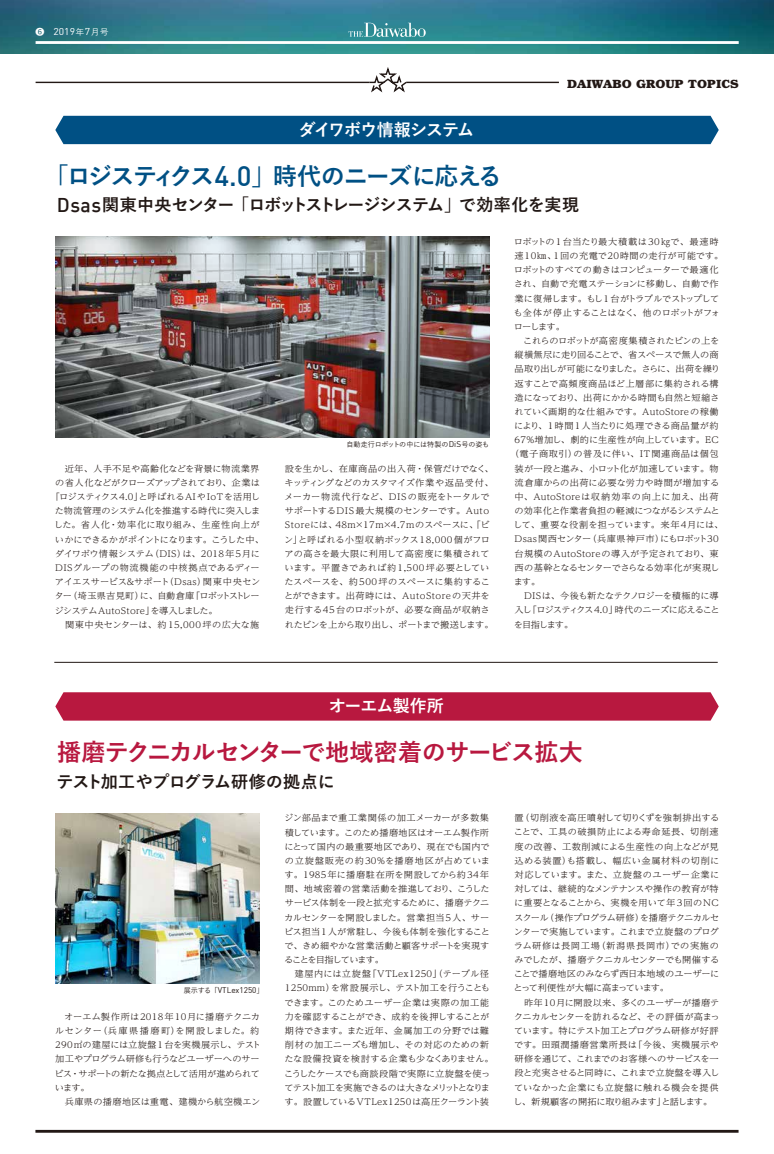
<style>
.page{position:relative;width:774px;height:1154px;background:#fff}
.page>*{position:absolute;margin:0;border:0;box-sizing:border-box;transform-origin:0 0}
.t1{font:700 24.1px "Yu Go";letter-spacing:-.04em;color:#b8183f}
.t2{font:700 24.1px "Yu Go";letter-spacing:-.075em;color:#005084}
.t3{font:700 17px "Yu Go";letter-spacing:-.045em;color:#221815}
.t4{font:700 17px "Yu Go";letter-spacing:-.06em;color:#fff}
.t5{font:700 17px "Yu Go";letter-spacing:-.01em;color:#221815}
.t6{font:700 12px "Bookman";color:#221815}
.t7{font:300 8.8px/14.2px "UD Reimin Pro";color:#221815;scale:1.05 1}
.t8{font:300 8.8px "UD Reimin Pro";letter-spacing:.025em;color:#221815;scale:1.05 1}
.t9{font:300 8.8px "UD Reimin Pro";letter-spacing:-.04em;color:#221815;scale:1.05 1}
.t10{font:300 8.8px "UD Reimin Pro";letter-spacing:.035em;color:#221815;scale:1.05 1}
.t11{font:300 8.8px "UD Reimin Pro";letter-spacing:-.035em;color:#221815;scale:1.05 1}
.t12{font:300 8.8px "UD Reimin Pro";letter-spacing:-.075em;color:#221815;scale:1.05 1}
.t13{font:300 8.8px "UD Reimin Pro";letter-spacing:.05em;color:#221815;scale:1.05 1}
.t14{font:300 8.8px "UD Reimin Pro";letter-spacing:-.03em;color:#221815;scale:1.05 1}
.t15{font:300 8.8px "UD Reimin Pro";letter-spacing:.02em;color:#221815;scale:1.05 1}
.t16{font:300 8.8px "UD Reimin Pro";letter-spacing:-.05em;color:#221815;scale:1.05 1}
.t17{font:300 8.8px "UD Reimin Pro";letter-spacing:.055em;color:#221815;scale:1.05 1}
.t18{font:300 8.8px "UD Reimin Pro";letter-spacing:-.1em;color:#221815;scale:1.05 1}
.t19{font:300 8.8px "UD Reimin Pro";letter-spacing:-.025em;color:#221815;scale:1.05 1}
.t20{font:300 8.8px "UD Reimin Pro";letter-spacing:.065em;color:#221815;scale:1.05 1}
.t21{font:300 8.8px "UD Reimin Pro";letter-spacing:-.045em;color:#221815;scale:1.05 1}
.t22{font:300 8.8px "UD Reimin Pro";letter-spacing:-.055em;color:#221815;scale:1.05 1}
.t23{font:300 8.8px "UD Reimin Pro";letter-spacing:.07em;color:#221815;scale:1.05 1}
.t24{font:500 8.5px "Yu Go";color:#fff;scale:1.05 1}
.t25{font:8.1px "DIN";color:#221815}
.t26{font:500 7.1px "Yu Go";letter-spacing:-.005em;color:#221815}
.s1{font-family:"DIN";font-weight:400;font-size:9.8px}
.s2{font-family:"DIN";font-weight:500;font-size:27.7px}
.s3{font-family:"DIN";font-weight:500;font-size:19.6px}
.s4{font-family:"DIN";font-weight:400;font-size:8.1px}
.s5{font-family:"Yu Go";font-weight:500;font-size:7.1px}
</style>
<div class="page">
<img style="left:0;top:0;width:774px;height:54px">
<hr style="left:36px;top:41px;width:703px;height:3px;background:#fff">
<svg style="left:348px;top:23px;width:78px;height:14px"></svg>
<hr style="left:35px;top:1130px;width:703px;height:2px;background:#221815">
<hr style="left:406px;top:82px;width:153px;height:1px;background:#221815">
<hr style="left:36px;top:82px;width:334px;height:1px;background:#221815">
<svg style="left:368px;top:67px;width:40px;height:26px"></svg>
<div style="left:55px;top:116px;width:664px;height:28px;background:#005084"></div>
<img style="left:55px;top:237px;width:434px;height:200px">
<div style="left:55px;top:692px;width:664px;height:28px;background:#b8183f"></div>
<hr style="left:54px;top:662px;width:664px;height:1px;background:#221815">
<img style="left:55px;top:813px;width:204px;height:170px">
<p class="t24" style="left:36px;top:24px;width:71px">❻　<span class="s1">2019</span>年<span class="s1">7</span>月号</p>
<h3 class="t6" style="left:567px;top:76px;width:173px">DAIWABO GROUP TOPICS</h3>
<h2 class="t4" style="left:299px;top:120px;width:177px">ダイワボウ情報システム</h2>
<h1 class="t2" style="left:44px;top:162px;width:459px">「ロジスティクス<span class="s2">4.0</span>」時代のニーズに応える</h1>
<h2 class="t3" style="left:57px;top:195px;width:524px"><span class="s3">Dsas</span>関東中央センター「ロボットストレージシステム」で効率化を実現</h2>
<p class="t10" style="left:55px;top:461px;width:196px">　近年、人手不足や高齢化などを背景に物流業界</p>
<p class="t14" style="left:55px;top:475px;width:196px">の省人化などがクローズアップされており、企業は</p>
<p class="t8" style="left:51px;top:490px;width:201px">「ロジスティクス4.0」と呼ばれるAIやIoTを活用し</p>
<p class="t11" style="left:55px;top:504px;width:197px">た物流管理のシステム化を推進する時代に突入しま</p>
<p class="t23" style="left:54px;top:518px;width:198px">した。省人化・効率化に取り組み、生産性向上が</p>
<p class="t9" style="left:55px;top:532px;width:201px">いかにできるかがポイントになります。こうした中、</p>
<p class="t7" style="left:55px;top:546px;width:197px">ダイワボウ情報システム（DIS）は、2018年5月に</p>
<p class="t10" style="left:55px;top:560px;width:196px">DISグループの物流機能の中核拠点であるディー</p>
<p class="t7" style="left:55px;top:574px;width:197px">アイエスサービス＆サポート（Dsas）関東中央セン</p>
<p class="t16" style="left:55px;top:589px;width:197px">ター（埼玉県吉見町）に、自動倉庫「ロボットストレー</p>
<p class="t8" style="left:55px;top:603px;width:157px">ジシステムAutoStore」を導入しました。</p>
<p class="t13" style="left:55px;top:617px;width:196px">　関東中央センターは、約15,000坪の広大な施</p>
<p class="t26" style="left:347px;top:438px;width:144px">自動走行ロボットの中には特製の<span class="s4">DiS</span>号の姿も</p>
<p class="t7" style="left:284px;top:461px;width:201px">設を生かし、在庫商品の出入荷・保管だけでなく、キッティングなどのカスタマイズ作業や返品受付、メーカー物流代行など、DISの販売をトータルでサポートするDIS最大規模のセンターです。Auto<br>Storeには、48m×17m×4.7mのスペースに、「ビン」と呼ばれる小型収納ボックス18,000個がフロアの高さを最大限に利用して高密度に集積されています。平置きであれば約1,500坪必要としていたスペースを、約500坪のスペースに集約することができます。出荷時には、AutoStoreの天井を走行する45台のロボットが、必要な商品が収納されたビンを上から取り出し、ポートまで搬送します。</p>
<p class="t13" style="left:514px;top:234px;width:197px">ロボットの1台当たり最大積載は30㎏で、最速時</p>
<p class="t10" style="left:515px;top:248px;width:200px">速10㎞、1回の充電で20時間の走行が可能です。</p>
<p class="t11" style="left:514px;top:263px;width:197px">ロボットのすべての動きはコンピューターで最適化</p>
<p class="t7" style="left:514px;top:277px;width:197px">され、自動で充電ステーションに移動し、自動で作</p>
<p class="t12" style="left:515px;top:291px;width:196px">業に復帰します。もし1 台がトラブルでストップして</p>
<p class="t7" style="left:514px;top:305px;width:198px">も全体が停止することはなく、他のロボットがフォ</p>
<p class="t7" style="left:514px;top:319px;width:50px">ローします。</p>
<p class="t11" style="left:515px;top:333px;width:197px">　これらのロボットが高密度集積されたビンの上を</p>
<p class="t14" style="left:515px;top:348px;width:196px">縦横無尽に走り回ることで、省スペースで無人の商</p>
<p class="t18" style="left:515px;top:362px;width:197px">品取り出しが可能になりました。さらに、出荷を繰り</p>
<p class="t15" style="left:515px;top:376px;width:196px">返すことで高頻度商品ほど上層部に集約される構</p>
<p class="t9" style="left:515px;top:390px;width:197px">造になっており、出荷にかかる時間も自然と短縮さ</p>
<p class="t8" style="left:514px;top:404px;width:196px">れていく画期的な仕組みです。AutoStoreの稼働</p>
<p class="t8" style="left:514px;top:419px;width:196px">により、1時間1人当たりに処理できる商品量が約</p>
<p class="t7" style="left:515px;top:432px;width:196px">67％増加し、劇的に生産性が向上しています。EC</p>
<p class="t20" style="left:510px;top:447px;width:200px">（電子商取引）の普及に伴い、IT関連商品は個包</p>
<p class="t21" style="left:515px;top:461px;width:196px">装が一段と進み、小ロット化が加速しています。物</p>
<p class="t15" style="left:515px;top:475px;width:197px">流倉庫からの出荷に必要な労力や時間が増加する</p>
<p class="t17" style="left:514px;top:489px;width:196px">中、AutoStoreは収納効率の向上に加え、出荷</p>
<p class="t9" style="left:514px;top:504px;width:197px">の効率化と作業者負担の軽減につながるシステムと</p>
<p class="t7" style="left:513px;top:517px;width:202px">して、重要な役割を担っています。来年4月には、</p>
<p class="t8" style="left:515px;top:532px;width:196px">Dsas関西センター（兵庫県神戸市）にもロボット30</p>
<p class="t8" style="left:515px;top:546px;width:196px">台規模のAutoStoreの導入が予定されており、東</p>
<p class="t22" style="left:515px;top:560px;width:197px">西の基幹となるセンターでさらなる効率化が実現し</p>
<p class="t7" style="left:514px;top:574px;width:27px">ます。</p>
<p class="t19" style="left:515px;top:589px;width:196px">　DISは、今後も新たなテクノロジーを積極的に導</p>
<p class="t12" style="left:515px;top:603px;width:197px">入し「ロジスティクス4.0」時代のニーズに応えること</p>
<p class="t7" style="left:514px;top:617px;width:58px">を目指します。</p>
<h2 class="t4" style="left:329px;top:696px;width:117px">オーエム製作所</h2>
<h1 class="t1" style="left:57px;top:739px;width:527px">播磨テクニカルセンターで地域密着のサービス拡大</h1>
<h2 class="t5" style="left:56px;top:772px;width:280px">テスト加工やプログラム研修の拠点に</h2>
<p class="t25" style="left:184px;top:985px;width:81px"><span class="s5">展示する「</span>VTLex1250<span class="s5">」</span></p>
<p class="t7" style="left:54px;top:1009px;width:198px">　オーエム製作所は2018年10月に播磨テクニカルセンター（兵庫県播磨町）を開設しました。約<br>290㎡の建屋には立旋盤1台を実機展示し、テスト加工やプログラム研修も行うなどユーザーへのサービス・サポートの新たな拠点として活用が進められています。<br>　兵庫県の播磨地区は重電、建機から航空機エン</p>
<p class="t7" style="left:284px;top:810px;width:201px">ジン部品まで重工業関係の加工メーカーが多数集積しています。このため播磨地区はオーエム製作所にとって国内の最重要地区であり、現在でも国内での立旋盤販売の約30％を播磨地区が占めています。1985年に播磨駐在所を開設してから約34年間、地域密着の営業活動を推進しており、こうしたサービス体制を一段と拡充するために、播磨テクニカルセンターを開設しました。営業担当5人、サービス担当1人が常駐し、今後も体制を強化することで、きめ細やかな営業活動と顧客サポートを実現することを目指しています。<br>　建屋内には立旋盤「VTLex1250」（テーブル径<br>1250mm）を常設展示し、テスト加工を行うこともできます。このためユーザー企業は実際の加工能力を確認することができ、成約を後押しすることが期待できます。また近年、金属加工の分野では難削材の加工ニーズも増加し、その対応のための新たな設備投資を検討する企業も少なくありません。こうしたケースでも商談段階で実際に立旋盤を使ってテスト加工を実施できるのは大きなメリットとなります。設置しているVTLex1250は高圧クーラント装</p>
<p class="t7" style="left:513px;top:810px;width:198px">置（切削液を高圧噴射して切りくずを強制排出することで、工具の破損防止による寿命延長、切削速度の改善、工数削減による生産性の向上などが見込める装置）も搭載し、幅広い金属材料の切削に対応しています。また、立旋盤のユーザー企業に対しては、継続的なメンテナンスや操作の教育が特に重要となることから、実機を用いて年3回のNCスクール（操作プログラム研修）を播磨テクニカルセンターで実施しています。これまで立旋盤のプログラム研修は長岡工場（新潟県長岡市）での実施のみでしたが、播磨テクニカルセンターでも開催することで播磨地区のみならず西日本地域のユーザーにとって利便性が大幅に高まっています。<br>　昨年10月に開設以来、多くのユーザーが播磨テクニカルセンターを訪れるなど、その評価が高まっています。特にテスト加工とプログラム研修が好評です。田頭潤播磨営業所長は「今後、実機展示や研修を通じて、これまでのお客様へのサービスを一段と充実させると同時に、これまで立旋盤を導入していなかった企業にも立旋盤に触れる機会を提供し、新規顧客の開拓に取り組みます」と話します。</p>
</div>
